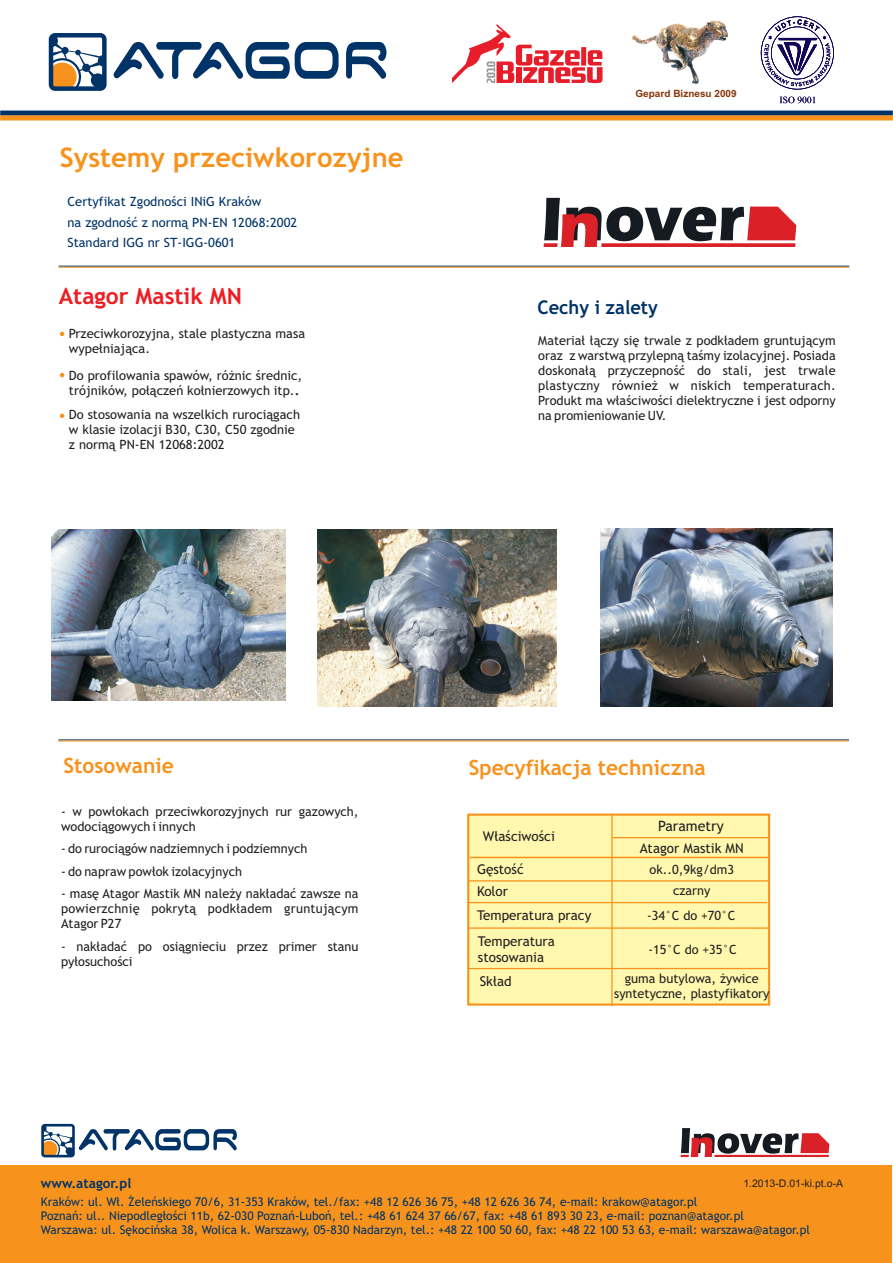
<style>
.page{position:relative;width:893px;height:1263px;background:#fff}
.page>*{position:absolute;margin:0;border:0;box-sizing:border-box;transform-origin:0 0}
.t1{font:700 27px "Trebuchet MS";color:#f7931d}
.t2{font:700 22.5px "Trebuchet MS";color:#ee1d23}
.t3{font:700 21px "Trebuchet MS";color:#f7931d}
.t4{font:700 18.9px "Trebuchet MS";color:#003367}
.t5{font:14.25px "Trebuchet MS";color:#231f20}
.t6{font:13.5px/15.8px "Trebuchet MS";color:#231f20}
.t7{font:700 13.5px "Trebuchet MS";color:#003367}
.t8{font:12.75px/15px "Trebuchet MS";color:#231f20}
.t9{font:12.75px/20.7px "Trebuchet MS";color:#003367}
.t10{font:12px/14px "Trebuchet MS";color:#003367}
.t11{font:10.5px "Arial";color:#231f20}
.t12{font:700 10.05px "Arial";color:#883509}
.s1{font-weight:700}
</style>
<div class="page">
<svg style="left:113px;top:42px;width:226px;height:37px"></svg>
<svg style="left:346px;top:42px;width:40px;height:37px"></svg>
<svg style="left:49px;top:33px;width:58px;height:58px"></svg>
<div style="left:0;top:111px;width:893px;height:5px;background:#003367"></div>
<div style="left:0;top:115px;width:893px;height:5px;background:#f7931d"></div>
<hr style="left:59px;top:266px;width:790px;height:1px;background:#003367">
<hr style="left:59px;top:267px;width:790px;height:1px;background:#f7931d">
<hr style="left:58px;top:739px;width:791px;height:1px;background:#003367">
<hr style="left:58px;top:740px;width:791px;height:1px;background:#f7931d">
<svg style="left:60px;top:332px;width:4px;height:4px"></svg>
<svg style="left:60px;top:373px;width:4px;height:4px"></svg>
<svg style="left:60px;top:413px;width:4px;height:5px"></svg>
<svg style="left:761px;top:16px;width:73px;height:73px"></svg>
<svg style="left:780px;top:97px;width:35px;height:6px"></svg>
<img style="left:632px;top:20px;width:97px;height:64px">
<svg style="left:452px;top:24px;width:150px;height:60px"></svg>
<svg style="left:544px;top:198px;width:252px;height:49px"></svg>
<svg style="left:601px;top:243px;width:194px;height:4px"></svg>
<svg style="left:544px;top:243px;width:14px;height:4px"></svg>
<img style="left:51px;top:530px;width:234px;height:171px">
<img style="left:318px;top:529px;width:238px;height:177px">
<img style="left:600px;top:528px;width:232px;height:178px">
<svg style="left:467px;top:813px;width:304px;height:194px;background:#fef3a8"></svg>
<hr style="left:468px;top:927px;width:300px;height:2px;background:#f7931d">
<hr style="left:468px;top:902px;width:299px;height:1px;background:#f7931d">
<hr style="left:611px;top:815px;width:2px;height:191px;background:#f7931d">
<hr style="left:613px;top:837px;width:155px;height:1px;background:#f7931d">
<hr style="left:468px;top:968px;width:299px;height:1px;background:#f7931d">
<hr style="left:470px;top:857px;width:299px;height:1px;background:#f7931d">
<hr style="left:469px;top:880px;width:299px;height:1px;background:#f7931d">
<div style="left:0;top:1165px;width:891px;height:98px;background:#f7931d"></div>
<svg style="left:680px;top:1128px;width:149px;height:29px"></svg>
<svg style="left:41px;top:1124px;width:196px;height:33px"></svg>
<h1 class="t1" style="left:60px;top:147px;width:345px">Systemy przeciwkorozyjne</h1>
<p class="t9" style="left:68px;top:193px;width:231px">Certyfikat Zgodnoœci INiG Kraków<br>na zgodnoœæ z norm¹ PN-EN 12068:2002</p>
<p class="t9" style="left:68px;top:233px;width:169px">Standard IGG nr ST-IGG-0601</p>
<h2 class="t2" style="left:59px;top:287px;width:185px">Atagor Mastik MN</h2>
<p class="t8" style="left:69px;top:327px;width:238px">Przeciwkorozyjna, stale plastyczna masa wype³niaj¹ca.</p>
<p class="t8" style="left:69px;top:369px;width:235px">Do profilowania spawów, ró¿nic œrednic, trójników, po³¹czeñ ko³nierzowych itp.<span class="s1">.</span></p>
<p class="t8" style="left:69px;top:409px;width:233px">Do stosowania na wszelkich ruroci¹gach w klasie izolacji B30, C30, C50 zgodnie z norm¹ PN-EN 12068:2002</p>
<p class="t12" style="left:635px;top:89px;width:103px">Gepard Biznesu 2009</p>
<h3 class="t4" style="left:538px;top:301px;width:122px">Cechy i zalety</h3>
<p class="t8" style="left:538px;top:335px;width:299px;text-align:justify">Materia³ ³¹czy siê trwale z podk³adem gruntuj¹cym oraz z warstw¹ przylepn¹ taœmy izolacyjnej. Posiada doskona³¹ przyczepnoœæ do stali, jest trwale plastyczny równie¿ w niskich temperaturach.<br>Produkt ma w³aœciwoœci dielektryczne i jest odporny na promieniowanie UV.</p>
<h3 class="t3" style="left:64px;top:757px;width:112px">Stosowanie</h3>
<p class="t8" style="left:61px;top:805px;width:299px">- w pow³okach przeciwkorozyjnych rur gazowych, wodoci¹gowych i innych</p>
<p class="t8" style="left:61px;top:842px;width:248px">- do ruroci¹gów nadziemnych i podziemnych</p>
<p class="t8" style="left:61px;top:865px;width:183px">- do napraw pow³ok izolacyjnych</p>
<p class="t8" style="left:61px;top:887px;width:299px;text-align:justify">- masê Atagor Mastik MN nale¿y nak³adaæ zawsze na powierzchniê pokryt¹ podk³adem gruntuj¹cym Atagor P27</p>
<p class="t8" style="left:61px;top:940px;width:299px">- nak³adaæ po osi¹gnieciu przez primer stanu py³osuchoœci</p>
<h3 class="t3" style="left:469px;top:759px;width:238px">Specyfikacja techniczna</h3>
<p class="t6" style="left:483px;top:830px;width:73px">W³aœciwoœci</p>
<p class="t6" style="left:477px;top:863px;width:48px">Gêstoœæ</p>
<p class="t6" style="left:477px;top:884px;width:33px">Kolor</p>
<p class="t5" style="left:658px;top:820px;width:67px">Parametry</p>
<p class="t6" style="left:640px;top:841px;width:106px">Atagor Mastik MN</p>
<p class="t8" style="left:649px;top:860px;width:86px;line-height:21.1px;text-align:center">ok..0,9kg/dm3 czarny</p>
<p class="t6" style="left:477px;top:908px;width:116px">Temperatura pracy</p>
<p class="t8" style="left:647px;top:909px;width:90px">-34°C do +70°C</p>
<p class="t6" style="left:478px;top:935px;width:79px">Temperatura stosowania</p>
<p class="t8" style="left:648px;top:943px;width:90px">-15°C do +35°C</p>
<p class="t6" style="left:480px;top:974px;width:33px">Sk³ad</p>
<p class="t8" style="left:614px;top:972px;width:157px;text-align:center">guma butylowa, ¿ywice syntetyczne, plastyfikatory</p>
<p class="t7" style="left:41px;top:1178px;width:92px">www.atagor.pl</p>
<p class="t11" style="left:743px;top:1179px;width:101px">1.2013-D.01-ki.pt.o-A</p>
<p class="t10" style="left:41px;top:1196px;width:770px">Kraków: ul. W³. ¯eleñskiego 70/6, 31-353 Kraków, tel./fax: +48 12 626 36 75, +48 12 626 36 74, e-mail: krakow@atagor.pl<br>Poznañ: ul.. Niepodleg³oœci 11b, 62-030 Poznañ-Luboñ, tel.: +48 61 624 37 66/67, fax: +48 61 893 30 23, e-mail: poznan@atagor.pl<br>Warszawa: ul. Sêkociñska 38, Wolica k. Warszawy, 05-830 Nadarzyn, tel.: +48 22 100 50 60, fax: +48 22 100 53 63, e-mail: warszawa@atagor.pl</p>
</div>
